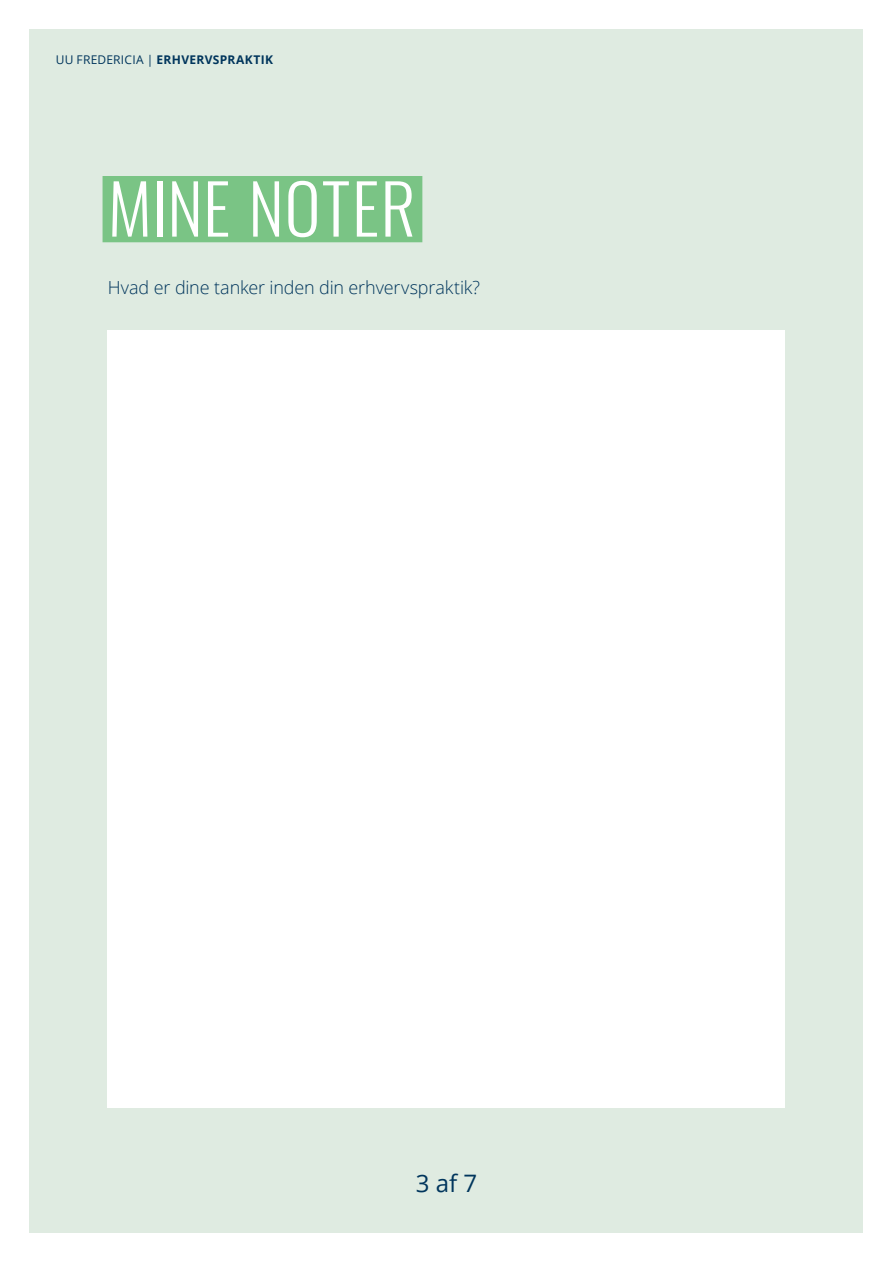
<style>
.page{position:relative;width:893px;height:1263px;background:#fff}
.page>*{position:absolute;margin:0;border:0;box-sizing:border-box;transform-origin:0 0}
.FK_brød{font:300 68.25px "Oswald";letter-spacing:.01em;color:#fff}
.t1{font:24px "Open Sans";color:#00355c}
.FK_brød-2{font:300 18px "Open Sans";letter-spacing:-.01em;color:#00355c}
.t2{font:700 12px "Open Sans";letter-spacing:.025em;color:#00355c}
.s1{font-weight:400}
</style>
<div class="page">
<div style="left:30px;top:30px;width:833px;height:1203px;background:#dfebe1"></div>
<div style="left:103px;top:176px;width:319px;height:66px;background:#7ac485"></div>
<div style="left:108px;top:331px;width:677px;height:777px;background:#fff"></div>
<p class="t2" style="left:56px;top:51px;width:219px"><span class="s1">UU FREDERICIA |</span> ERHVERVSPRAKTIK</p>
<p class="FK_brød" style="left:108px;top:148px;width:309px">MINE NOTER</p>
<p class="FK_brød-2" style="left:108px;top:275px;width:374px">Hvad er dine tanker inden din erhvervspraktik?</p>
<h2 class="t1" style="left:416px;top:1167px;width:63px">3 af 7</h2>
</div>
